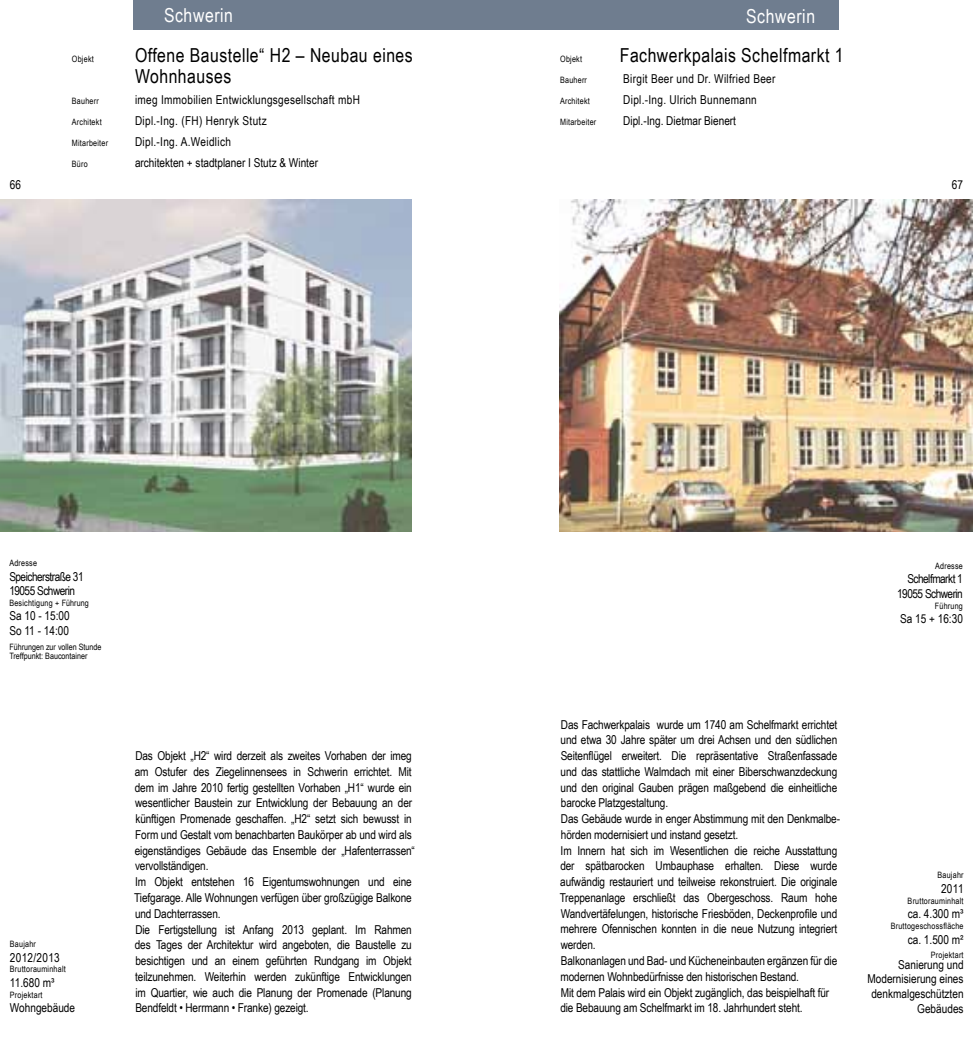
<style>
.page{position:relative;width:973px;height:1042px;background:#fff}
.page>*{position:absolute;margin:0;border:0;box-sizing:border-box;transform-origin:0 0}
.t1{font:19.25px/21px "Arial Narrow";letter-spacing:.025em;color:#000}
.t2{font:19.25px "Arial Narrow";letter-spacing:.03em;color:#fff}
.t3{font:12.25px/15.8px "Arial Narrow";letter-spacing:-.01em;color:#000}
.t4{font:12.25px "Arial Narrow";letter-spacing:.025em;color:#000}
.t5{font:12.25px/14.7px "Arial Narrow";letter-spacing:-.04em;color:#000;text-align:right}
.t6{font:8.75px "Arial Narrow";letter-spacing:.025em;color:#000}
.t7{font:8.75px/9.5px "Arial Narrow";color:#000}
</style>
<div class="page">
<div style="left:133px;top:0;width:353px;height:30px;background:#6f7d8f"></div>
<div style="left:485px;top:0;width:353px;height:30px;background:#6f7d8f"></div>
<img style="left:560px;top:199px;width:412px;height:332px">
<img style="left:0;top:199px;width:412px;height:332px">
<p class="t2" style="left:164px;top:1px;width:70px">Schwerin</p>
<p class="t6" style="left:72px;top:53px;width:23px">Objekt</p>
<p class="t1" style="left:135px;top:44px;width:279px">Offene Baustelle“ H2 – Neubau eines<br>Wohnhauses</p>
<p class="t6" style="left:72px;top:95px;width:28px">Bauherr</p>
<p class="t4" style="left:135px;top:91px;width:226px">imeg Immobilien Entwicklungsgesellschaft mbH</p>
<p class="t6" style="left:72px;top:116px;width:31px">Architekt</p>
<p class="t4" style="left:135px;top:112px;width:133px">Dipl.-Ing. (FH) Henryk Stutz</p>
<p class="t6" style="left:72px;top:137px;width:38px">Mitarbeiter</p>
<p class="t4" style="left:135px;top:133px;width:97px">Dipl.-Ing. A.Weidlich</p>
<p class="t6" style="left:72px;top:158px;width:17px">Büro</p>
<p class="t3" style="left:135px;top:155px;width:184px">architekten + stadtplaner I Stutz &amp; Winter</p>
<p class="t2" style="left:746px;top:2px;width:70px">Schwerin</p>
<p class="t6" style="left:560px;top:52px;width:23px">Objekt</p>
<p class="t1" style="left:619px;top:44px;width:225px">Fachwerkpalais Schelfmarkt 1</p>
<p class="t6" style="left:560px;top:73px;width:28px">Bauherr</p>
<p class="t4" style="left:623px;top:70px;width:154px">Birgit Beer und Dr. Wilfried Beer</p>
<p class="t6" style="left:560px;top:94px;width:31px">Architekt</p>
<p class="t4" style="left:623px;top:91px;width:135px">Dipl.-Ing. Ulrich Bunnemann</p>
<p class="t6" style="left:560px;top:115px;width:38px">Mitarbeiter</p>
<p class="t3" style="left:623px;top:112px;width:114px">Dipl.-Ing. Dietmar Bienert</p>
<p class="t3" style="left:10px;top:176px;width:13px">66</p>
<p class="t3" style="left:951px;top:176px;width:13px">67</p>
<p class="t6" style="left:9px;top:556px;width:29px">Adresse</p>
<p class="t5" style="left:9px;top:568px;width:76px;text-align:left">Speicherstraße 31<br>19055 Schwerin</p>
<p class="t6" style="left:9px;top:596px;width:81px">Besichtigung + Führung</p>
<p class="t3" style="left:9px;top:608px;width:62px;line-height:14.7px">Sa 10 - 15:00<br>So 11 - 14:00</p>
<p class="t7" style="left:9px;top:642px;width:94px">Führungen zur vollen Stunde<br>Treffpunkt: Baucontainer</p>
<p class="t6" style="left:10px;top:937px;width:28px">Baujahr</p>
<p class="t4" style="left:10px;top:948px;width:51px">2012/2013</p>
<p class="t6" style="left:10px;top:963px;width:57px">Bruttorauminhalt</p>
<p class="t3" style="left:10px;top:974px;width:46px">11.680 m³</p>
<p class="t6" style="left:10px;top:988px;width:34px">Projektart</p>
<p class="t3" style="left:10px;top:999px;width:67px">Wohngebäude</p>
<p class="t3" style="left:134px;top:747px;width:282px">Das Objekt „H2“ wird derzeit als zweites Vorhaben der imeg am Ostufer des Ziegelinnensees in Schwerin errichtet. Mit dem im Jahre 2010 fertig gestellten Vorhaben „H1“ wurde ein wesentlicher Baustein zur Entwicklung der Bebauung an der künftigen Promenade geschaffen. „H2“ setzt sich bewusst in Form und Gestalt vom benachbarten Baukörper ab und wird als eigenständiges Gebäude das Ensemble der „Hafenterrassen“ vervollständigen.<br>Im Objekt entstehen 16 Eigentumswohnungen und eine Tiefgarage. Alle Wohnungen verfügen über großzügige Balkone und Dachterrassen.<br>Die Fertigstellung ist Anfang 2013 geplant. Im Rahmen des Tages der Architektur wird angeboten, die Baustelle zu besichtigen und an einem geführten Rundgang im Objekt teilzunehmen. Weiterhin werden zukünftige Entwicklungen im Quartier, wie auch die Planung der Promenade (Planung Bendfeldt • Herrmann • Franke) gezeigt.</p>
<p class="t6" style="left:935px;top:559px;width:29px">Adresse</p>
<p class="t5" style="left:897px;top:571px;width:67px">Schelfmarkt 1<br>19055 Schwerin</p>
<p class="t6" style="left:934px;top:599px;width:30px">Führung</p>
<p class="t3" style="left:899px;top:610px;width:64px">Sa 15 + 16:30</p>
<p class="t3" style="left:559px;top:716px;width:282px">Das Fachwerkpalais wurde um 1740 am Schelfmarkt errichtet und etwa 30 Jahre später um drei Achsen und den südlichen Seitenflügel erweitert. Die repräsentative Straßenfassade und das stattliche Walmdach mit einer Biberschwanzdeckung und den original Gauben prägen maßgebend die einheitliche barocke Platzgestaltung.<br>Das Gebäude wurde in enger Abstimmung mit den Denkmalbe&shy;hörden modernisiert und instand gesetzt.<br>Im Innern hat sich im Wesentlichen die reiche Ausstattung der spätbarocken Umbauphase erhalten. Diese wurde aufwändig restauriert und teilweise rekonstruiert. Die originale Treppenanlage erschließt das Obergeschoss. Raum hohe Wandvertäfelungen, historische Friesböden, Deckenprofile und mehrere Ofennischen konnten in die neue Nutzung integriert werden.<br>Balkonanlagen und Bad- und Kücheneinbauten ergänzen für die modernen Wohnbedürfnisse den historischen Bestand.<br>Mit dem Palais wird ein Objekt zugänglich, das beispielhaft für die Bebauung am Schelfmarkt im 18. Jahrhundert steht.</p>
<p class="t6" style="left:937px;top:869px;width:28px">Baujahr</p>
<p class="t3" style="left:940px;top:880px;width:24px">2011</p>
<p class="t6" style="left:907px;top:894px;width:57px">Bruttorauminhalt</p>
<p class="t3" style="left:907px;top:905px;width:57px">ca. 4.300 m³</p>
<p class="t6" style="left:890px;top:919px;width:74px">Bruttogeschossfläche</p>
<p class="t3" style="left:907px;top:931px;width:57px">ca. 1.500 m²</p>
<p class="t6" style="left:930px;top:948px;width:34px">Projektart</p>
<p class="t3" style="left:867px;top:956px;width:98px;line-height:14.7px;text-align:right">Sanierung und<br>Modernisierung eines denkmalgeschützten<br>Gebäudes</p>
</div>
